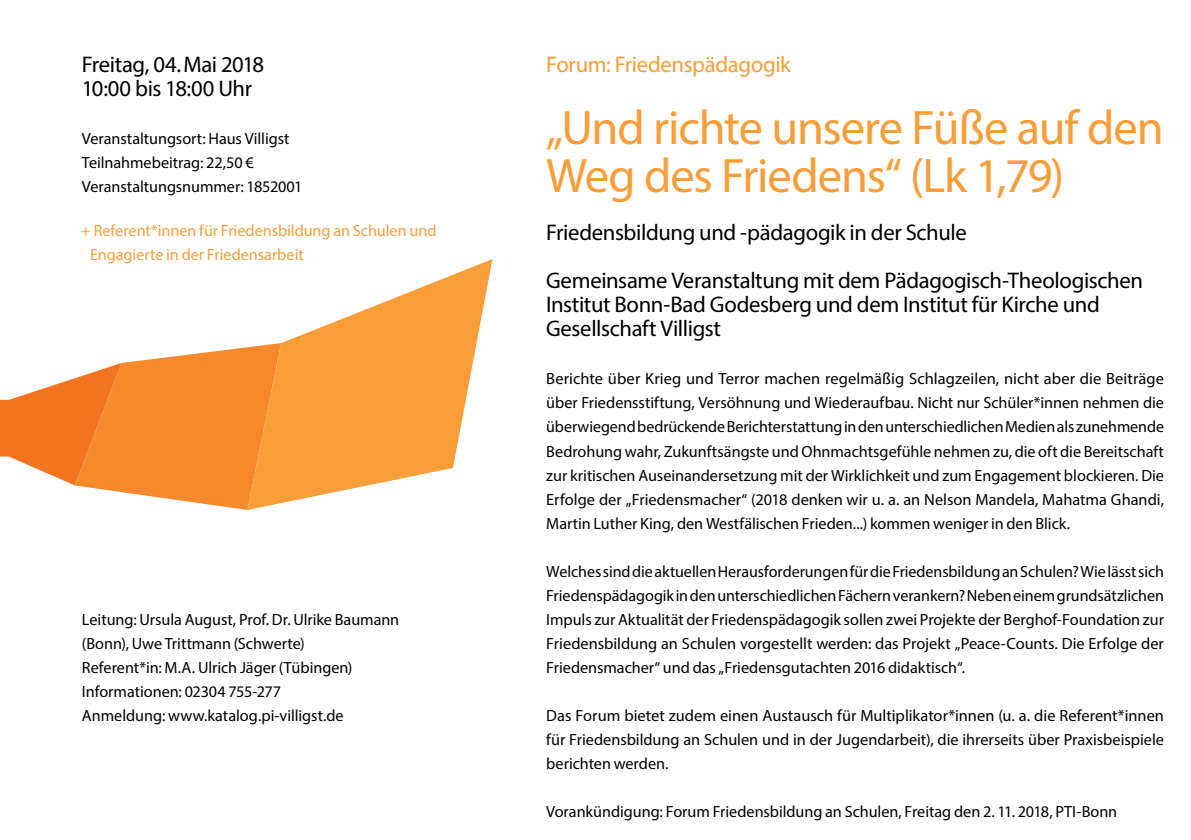
<style>
.page{position:relative;width:1191px;height:840px;background:#fff}
.page>*{position:absolute;margin:0;border:0;box-sizing:border-box;transform-origin:0 0}
.t1{font:48.6px/48px "Myriad Pro";letter-spacing:-.025em;color:#f99d38}
.t2{font:22.6px/24px "Myriad Pro";letter-spacing:-.015em;color:#000}
.t3{font:22.6px "Myriad Pro";letter-spacing:-.015em;color:#f99d38}
.t4{font:16.2px/24px "Myriad Pro";letter-spacing:-.005em;color:#000;text-align:justify}
.t5{font:16.2px/24px "Myriad Pro";color:#f99d38}
</style>
<div class="page">
<svg style="left:0;top:347px;width:247px;height:162px"></svg>
<svg style="left:247px;top:259px;width:245px;height:250px;fill:#f99d38"></svg>
<h2 class="t2" style="left:82px;top:52px;width:184px">Freitag, 04.Mai 2018<br>10:00 bis 18:00 Uhr</h2>
<p class="t4" style="left:82px;top:126px;width:222px;text-align:left">Veranstaltungsort: Haus Villigst<br>Teilnahmebeitrag: 22,50 €<br>Veranstaltungsnummer: 1852001</p>
<p class="t5" style="left:90px;top:218px;width:348px;text-indent:-9px">+ Referent*innen für Friedensbildung an Schulen und<br>Engagierte in der Friedensarbeit</p>
<p class="t4" style="left:82px;top:606px;width:319px;text-align:left">Leitung: Ursula August, Prof. Dr. Ulrike Baumann (Bonn), Uwe Trittmann (Schwerte)<br>Referent*in: M.A. Ulrich Jäger (Tübingen)<br>Informationen: 02304 755-277<br>Anmeldung: www.katalog.pi-villigst.de</p>
<h2 class="t3" style="left:546px;top:50px;width:246px">Forum: Friedenspädagogik</h2>
<h1 class="t1" style="left:546px;top:103px;width:619px">„Und richte unsere Füße auf den<br>Weg des Friedens“ (Lk 1,79)</h1>
<h2 class="t2" style="left:546px;top:208px;width:598px;line-height:48px">Friedensbildung und -pädagogik in der Schule<br>Gemeinsame Veranstaltung mit dem Pädagogisch-Theologischen</h2>
<h2 class="t2" style="left:546px;top:292px;width:555px">Institut Bonn-Bad Godesberg und dem Institut für Kirche und<br>Gesellschaft Villigst</h2>
<p class="t4" style="left:546px;top:366px;width:619px">Berichte über Krieg und Terror machen regelmäßig Schlagzeilen, nicht aber die Beiträge über Friedensstiftung, Versöhnung und Wiederaufbau. Nicht nur Schüler*innen nehmen die überwiegend bedrückende Berichterstattung in den unterschiedlichen Medien als zunehmende Bedrohung wahr, Zukunftsängste und Ohnmachtsgefühle nehmen zu, die oft die Bereitschaft zur kritischen Auseinandersetzung mit der Wirklichkeit und zum Engagement blockieren. Die Erfolge der „Friedensmacher“ (2018 denken wir u. a. an Nelson Mandela, Mahatma Ghandi, Martin Luther King, den Westfälischen Frieden...) kommen weniger in den Blick.</p>
<p class="t4" style="left:546px;top:558px;width:619px">Welches sind die aktuellen Herausforderungen für die Friedensbildung an Schulen? Wie lässt sich Friedenspädagogik in den unterschiedlichen Fächern verankern? Neben einem grundsätzlichen Impuls zur Aktualität der Friedenspädagogik sollen zwei Projekte der Berghof-Foundation zur Friedensbildung an Schulen vorgestellt werden: das Projekt „Peace-Counts. Die Erfolge der Friedensmacher“ und das „Friedensgutachten 2016 didaktisch“.</p>
<p class="t4" style="left:546px;top:702px;width:619px">Das Forum bietet zudem einen Austausch für Multiplikator*innen (u. a. die Referent*innen für Friedensbildung an Schulen und in der Jugendarbeit), die ihrerseits über Praxisbeispiele berichten werden.</p>
<p class="t4" style="left:546px;top:798px;width:572px">Vorankündigung: Forum Friedensbildung an Schulen, Freitag den 2. 11. 2018, PTI-Bonn</p>
</div>
